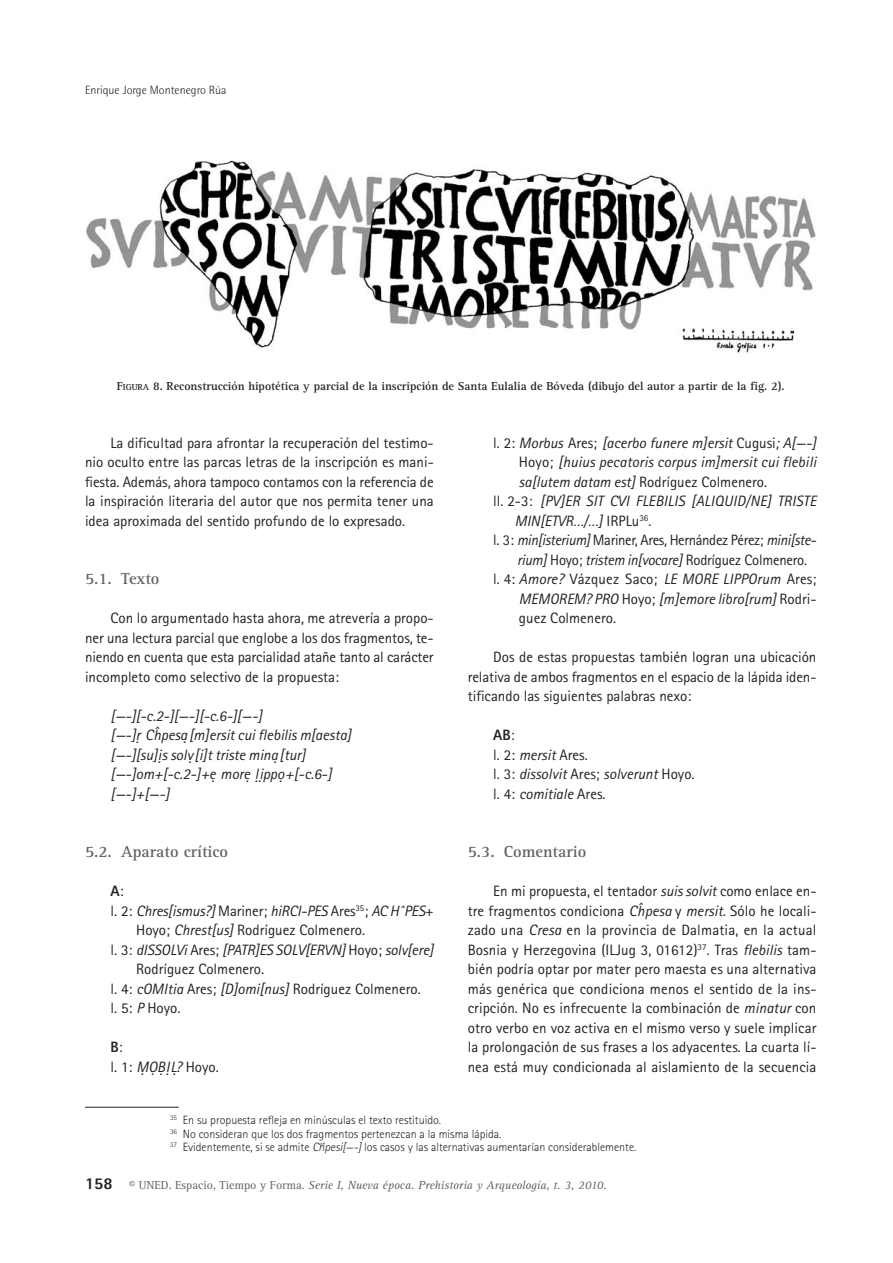
<style>
.page{position:relative;width:893px;height:1263px;background:#fff}
.page>*{position:absolute;margin:0;border:0;box-sizing:border-box;transform-origin:0 0}
.t1{font:700 16.5px "Rotis Serif";color:#636366}
.t2{font:15px/19.5px "Rotis Sans Serif";color:#231f20;text-align:justify}
.t3{font:italic 15px/19.5px "Rotis Sans Serif";color:#231f20}
.t4{font:15px "Rotis Sans Serif";letter-spacing:-.025em;color:#231f20}
.t5{font:800 15px "Rotis Sans Serif";color:#231f20}
.t6{font:300 12px/13.5px "Rotis Sans Serif";color:#231f20}
.t7{font:700 12px "Rotis Serif";color:#231f20}
.t8{font:italic 12px "Rotis Serif";color:#636366}
.t9{font:300 12px "Rotis Semi Sans";color:#231f20}
.s1{font-size:9px}
.s2{font-weight:400}
.s3{font-style:normal}
.s4{font-style:italic}
.s5{font-weight:800;font-style:normal}
.s6{font-weight:800}
.s7{font-family:"Rotis Sans Serif";font-weight:800;font-style:normal;font-size:16.5px;color:#231f20}
</style>
<div class="page">
<hr style="left:85px;top:1107px;width:94px;height:1px;background:#231f20">
<img style="left:86px;top:160px;width:730px;height:193px">
<p class="t9" style="left:85px;top:86px;width:143px">Enrique Jorge Montenegro Rúa</p>
<p class="t7" style="left:117px;top:382px;width:669px">F<span class="s1">IGURA</span> 8. Reconstrucción hipotética y parcial de la inscripción de Santa Eulalia de Bóveda (dibujo del autor a partir de la fig. 2).</p>
<p class="t2" style="left:85px;top:434px;width:350px;text-indent:26px">La dificultad para afrontar la recuperación del testimo&shy;nio oculto entre las parcas letras de la inscripción es mani&shy;fiesta. Además, ahora tampoco contamos con la referencia de la inspiración literaria del autor que nos permita tener una idea aproximada del sentido profundo de lo expresado.</p>
<p class="t1" style="left:85px;top:573px;width:76px">5.1. Texto</p>
<p class="t2" style="left:85px;top:610px;width:350px;text-indent:26px">Con lo argumentado hasta ahora, me atrevería a propo&shy;ner una lectura parcial que englobe a los dos fragmentos, te&shy;niendo en cuenta que esta parcialidad atañe tanto al carácter incompleto como selectivo de la propuesta:</p>
<p class="t3" style="left:111px;top:707px;width:242px">[—-][-c.2-][—-][-c.6-][—-]<br>[—-]r. C^hpesa. [m]ersit cui flebilis m[aesta] [—-][su]i. s solv. [i]t triste mina. [tur] [—-]om+[-c.2-]+e. more. l.i.ppo. +[-c.6-] [—-]+[—-]</p>
<p class="t1" style="left:85px;top:846px;width:144px">5.2. Aparato crítico</p>
<p class="t5" style="left:111px;top:886px;width:15px">A<span class="s2">:</span></p>
<p class="t3" style="left:111px;top:902px;width:325px"><span class="s3">l. 2:</span> Chres[ismus?] <span class="s3">Mariner;</span> hiRCI-PES <span class="s3">Ares</span><sup>35</sup><span class="s3">;</span> AC H^PES<span class="s3">+</span></p>
<p class="t2" style="left:136px;top:922px;width:230px">Hoyo; <span class="s4">Chrest[us]</span> Rodríguez Colmenero.</p>
<p class="t3" style="left:111px;top:941px;width:325px"><span class="s3">l. 3:</span> dISSOLVi <span class="s3">Ares;</span> [PATR]ES SOLV[ERVN] <span class="s3">Hoyo;</span> solv[ere]</p>
<p class="t2" style="left:136px;top:961px;width:129px">Rodríguez Colmenero.</p>
<p class="t2" style="left:111px;top:980px;width:312px">l. 4: <span class="s4">cOMItia</span> Ares; <span class="s4">[D]omi[nus]</span> Rodríguez Colmenero.</p>
<p class="t2" style="left:111px;top:1000px;width:71px">l. 5: <span class="s4">P</span> Hoyo.</p>
<p class="t3" style="left:111px;top:1039px;width:110px"><span class="s5">B</span><span class="s3">:<br>l. 1:</span> M. O. B. I. L.? <span class="s3">Hoyo.</span></p>
<p class="t3" style="left:493px;top:434px;width:325px"><span class="s3">l. 2:</span> Morbus <span class="s3">Ares;</span> [acerbo funere m]ersit <span class="s3">Cugusi</span>; A[—-]</p>
<p class="t3" style="left:519px;top:454px;width:299px"><span class="s3">Hoyo;</span> [huius pecatoris corpus im]mersit cui flebili</p>
<p class="t2" style="left:519px;top:473px;width:250px"><span class="s4">sa[lutem datam est]</span> Rodríguez Colmenero.</p>
<p class="t3" style="left:493px;top:493px;width:325px"><span class="s3">ll. 2-3:</span> [PV]ER SIT CVI FLEBILIS [ALIQUID/NE] TRISTE</p>
<p class="t3" style="left:515px;top:512px;width:138px">MIN[ETVR…/…] <span class="s3">IRPLu</span><sup>36</sup><span class="s3">.</span></p>
<p class="t4" style="left:493px;top:535px;width:321px">l. 3: <span class="s4">min[isterium]</span> Mariner, Ares, Hernández Pérez; <span class="s4">mini[ste-</span></p>
<p class="t2" style="left:517px;top:551px;width:291px"><span class="s4">rium]</span> Hoyo; <span class="s4">tristem in[vocare]</span> Rodríguez Colmenero.</p>
<p class="t2" style="left:493px;top:571px;width:325px">l. 4: <span class="s4">Amore?</span> Vázquez Saco; <span class="s4">LE MORE LIPPOrum</span> Ares;</p>
<p class="t3" style="left:519px;top:590px;width:299px">MEMOREM? PRO <span class="s3">Hoyo;</span> [m]emore libro[rum] <span class="s3">Rodri-</span></p>
<p class="t2" style="left:519px;top:610px;width:99px">guez Colmenero.</p>
<p class="t2" style="left:468px;top:649px;width:350px;text-indent:26px">Dos de estas propuestas también logran una ubicación relativa de ambos fragmentos en el espacio de la lápida iden&shy;tificando las siguientes palabras nexo:</p>
<p class="t2" style="left:493px;top:727px;width:203px;text-align:left"><span class="s6">AB</span>:<br>l. 2: <span class="s4">mersit</span> Ares.<br>l. 3: <span class="s4">dissolvit</span> Ares; <span class="s4">solverunt</span> Hoyo. l. 4: <span class="s4">comitiale</span> Ares.</p>
<p class="t1" style="left:468px;top:846px;width:120px">5.3. Comentario</p>
<p class="t2" style="left:468px;top:883px;width:350px;text-indent:26px">En mi propuesta, el tentador <span class="s4">suis solvit</span> como enlace en&shy;tre fragmentos condiciona <span class="s4">C</span><sup>^</sup><span class="s4">hpesa</span> y <span class="s4">mersit.</span> Sólo he locali&shy;zado una <span class="s4">Cresa</span> en la provincia de Dalmatia, en la actual Bosnia y Herzegovina (ILJug 3, 01612)<sup>37</sup>. Tras <span class="s4">flebilis</span> tam&shy;bién podría optar por mater pero maesta es una alternativa más genérica que condiciona menos el sentido de la ins&shy;cripción. No es infrecuente la combinación de <span class="s4">minatur</span> con otro verbo en voz activa en el mismo verso y suele implicar la prolongación de sus frases a los adyacentes. La cuarta lí&shy;nea está muy condicionada al aislamiento de la secuencia</p>
<p class="t6" style="left:170px;top:1115px;width:468px"><sup>35</sup> En su propuesta refleja en minúsculas el texto restituido.<br><sup>36</sup> No consideran que los dos fragmentos pertenezcan a la misma lápida.<br><sup>37</sup> Evidentemente, si se admite <span class="s4">Ch^pesi[—-]</span> los casos y las alternativas aumentarían considerablemente.</p>
<p class="t8" style="left:85px;top:1181px;width:523px"><span class="s7">158</span> <span class="s3">© UNED. Espacio, Tiempo y Forma.</span> Serie I, Nueva época. Prehistoria y Arqueología, t. 3, 2010.</p>
</div>
